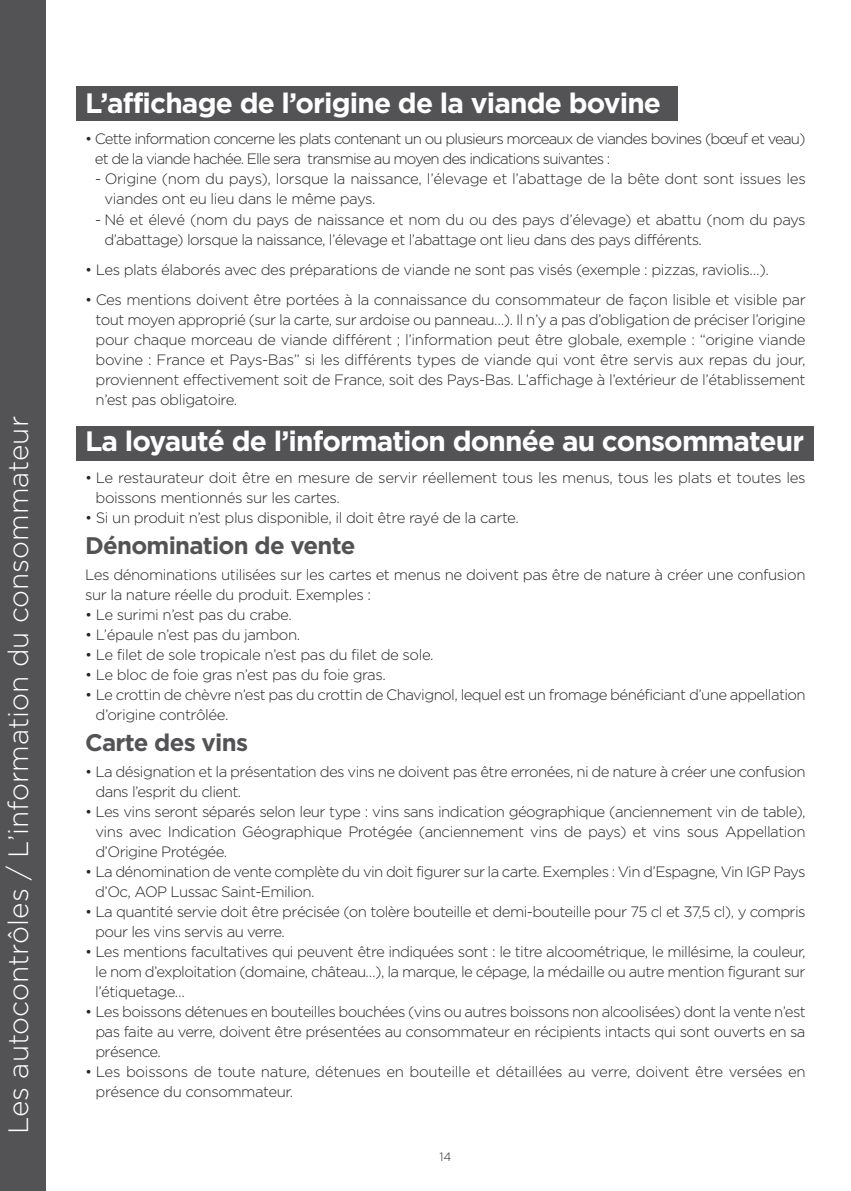
<style>
.page{position:relative;width:851px;height:1191px;background:#fff}
.page>*{position:absolute;margin:0;border:0;box-sizing:border-box;transform-origin:0 0}
.t1{font:700 28px "Gotham HTF";letter-spacing:-.03em;color:#fff}
.t2{font:300 28px "Gotham HTF";color:#fff}
.t3{font:700 24px "Gotham HTF";letter-spacing:-.03em;color:#535355}
.t4{font:300 15px/20px "Gotham HTF";letter-spacing:-.04em;color:#272526}
.t5{font:300 15px/20px "Gotham HTF";letter-spacing:-.02em;color:#272526}
.t6{font:300 15px/20px "Gotham HTF";letter-spacing:-.06em;color:#272526}
.t7{font:300 12px "Gotham HTF";color:#272526}
</style>
<div class="page">
<div style="left:0;top:0;width:45px;height:1191px;background:#535355"></div>
<div style="left:77px;top:87px;width:600px;height:34px;background:#535355"></div>
<div style="left:77px;top:427px;width:737px;height:34px;background:#535355"></div>
<h1 class="t2" style="left:2px;top:1134px;width:719px;rotate:-90deg">Les autocontrôles / L’information du consommateur</h1>
<h1 class="t1" style="left:85px;top:87px;width:577px">L’affichage de l’origine de la viande bovine</h1>
<p class="t6" style="left:95px;top:129px;width:712px;text-indent:-10px">• Cette information concerne les plats contenant un ou plusieurs morceaux de viandes bovines (bœuf et veau) et de la viande hachée. Elle sera transmise au moyen des indications suivantes :</p>
<p class="t5" style="left:105px;top:169px;width:702px;text-indent:-10px">- Origine (nom du pays), lorsque la naissance, l’élevage et l’abattage de la bête dont sont issues les viandes ont eu lieu dans le même pays.</p>
<p class="t4" style="left:104px;top:209px;width:702px;text-indent:-9px">- Né et élevé (nom du pays de naissance et nom du ou des pays d’élevage) et abattu (nom du pays d’abattage) lorsque la naissance, l’élevage et l’abattage ont lieu dans des pays différents.</p>
<p class="t4" style="left:85px;top:259px;width:685px">• Les plats élaborés avec des préparations de viande ne sont pas visés (exemple : pizzas, raviolis…).</p>
<p class="t4" style="left:96px;top:289px;width:711px;text-align:justify;text-indent:-10px">• Ces mentions doivent être portées à la connaissance du consommateur de façon lisible et visible par tout moyen approprié (sur la carte, sur ardoise ou panneau…). Il n’y a pas d’obligation de préciser l’origine pour chaque morceau de viande différent ; l’information peut être globale, exemple : “origine viande bovine : France et Pays-Bas” si les différents types de viande qui vont être servis aux repas du jour, proviennent effectivement soit de France, soit des Pays-Bas. L’affichage à l’extérieur de l’établissement n’est pas obligatoire.</p>
<h1 class="t1" style="left:85px;top:425px;width:720px">La loyauté de l’information donnée au consommateur</h1>
<p class="t5" style="left:96px;top:467px;width:711px;text-indent:-11px">• Le restaurateur doit être en mesure de servir réellement tous les menus, tous les plats et toutes les boissons mentionnés sur les cartes.</p>
<p class="t4" style="left:85px;top:507px;width:435px">• Si un produit n’est plus disponible, il doit être rayé de la carte.</p>
<h2 class="t3" style="left:85px;top:531px;width:272px">Dénomination de vente</h2>
<p class="t4" style="left:85px;top:564px;width:721px">Les dénominations utilisées sur les cartes et menus ne doivent pas être de nature à créer une confusion sur la nature réelle du produit. Exemples :</p>
<p class="t4" style="left:85px;top:604px;width:208px">• Le surimi n’est pas du crabe.</p>
<p class="t4" style="left:85px;top:624px;width:216px">• L’épaule n’est pas du jambon.</p>
<p class="t4" style="left:85px;top:644px;width:350px">• Le filet de sole tropicale n’est pas du filet de sole.</p>
<p class="t4" style="left:85px;top:664px;width:302px">• Le bloc de foie gras n’est pas du foie gras.</p>
<p class="t4" style="left:96px;top:684px;width:711px;text-indent:-11px">• Le crottin de chèvre n’est pas du crottin de Chavignol, lequel est un fromage bénéficiant d’une appellation d’origine contrôlée.</p>
<h2 class="t3" style="left:85px;top:728px;width:164px">Carte des vins</h2>
<p class="t4" style="left:95px;top:761px;width:711px;text-indent:-10px">• La désignation et la présentation des vins ne doivent pas être erronées, ni de nature à créer une confusion dans l’esprit du client.</p>
<p class="t4" style="left:95px;top:801px;width:711px;text-align:justify;text-indent:-10px">• Les vins seront séparés selon leur type : vins sans indication géographique (anciennement vin de table), vins avec Indication Géographique Protégée (anciennement vins de pays) et vins sous Appellation d’Origine Protégée.</p>
<p class="t4" style="left:95px;top:861px;width:711px;text-indent:-10px">• La dénomination de vente complète du vin doit figurer sur la carte. Exemples : Vin d’Espagne, Vin IGP Pays d’Oc, AOP Lussac Saint-Emilion.</p>
<p class="t4" style="left:95px;top:901px;width:711px;text-indent:-10px">• La quantité servie doit être précisée (on tolère bouteille et demi-bouteille pour 75 cl et 37,5 cl), y compris pour les vins servis au verre.</p>
<p class="t4" style="left:95px;top:941px;width:711px;text-align:justify;text-indent:-10px">• Les mentions facultatives qui peuvent être indiquées sont : le titre alcoométrique, le millésime, la couleur, le nom d’exploitation (domaine, château…), la marque, le cépage, la médaille ou autre mention figurant sur l’étiquetage…</p>
<p class="t4" style="left:95px;top:1001px;width:711px;text-align:justify;text-indent:-10px">• Les boissons détenues en bouteilles bouchées (vins ou autres boissons non alcoolisées) dont la vente n’est pas faite au verre, doivent être présentées au consommateur en récipients intacts qui sont ouverts en sa présence.</p>
<p class="t5" style="left:96px;top:1061px;width:711px;text-indent:-11px">• Les boissons de toute nature, détenues en bouteille et détaillées au verre, doivent être versées en présence du consommateur.</p>
<p class="t7" style="left:439px;top:1149px;width:13px">14</p>
</div>
